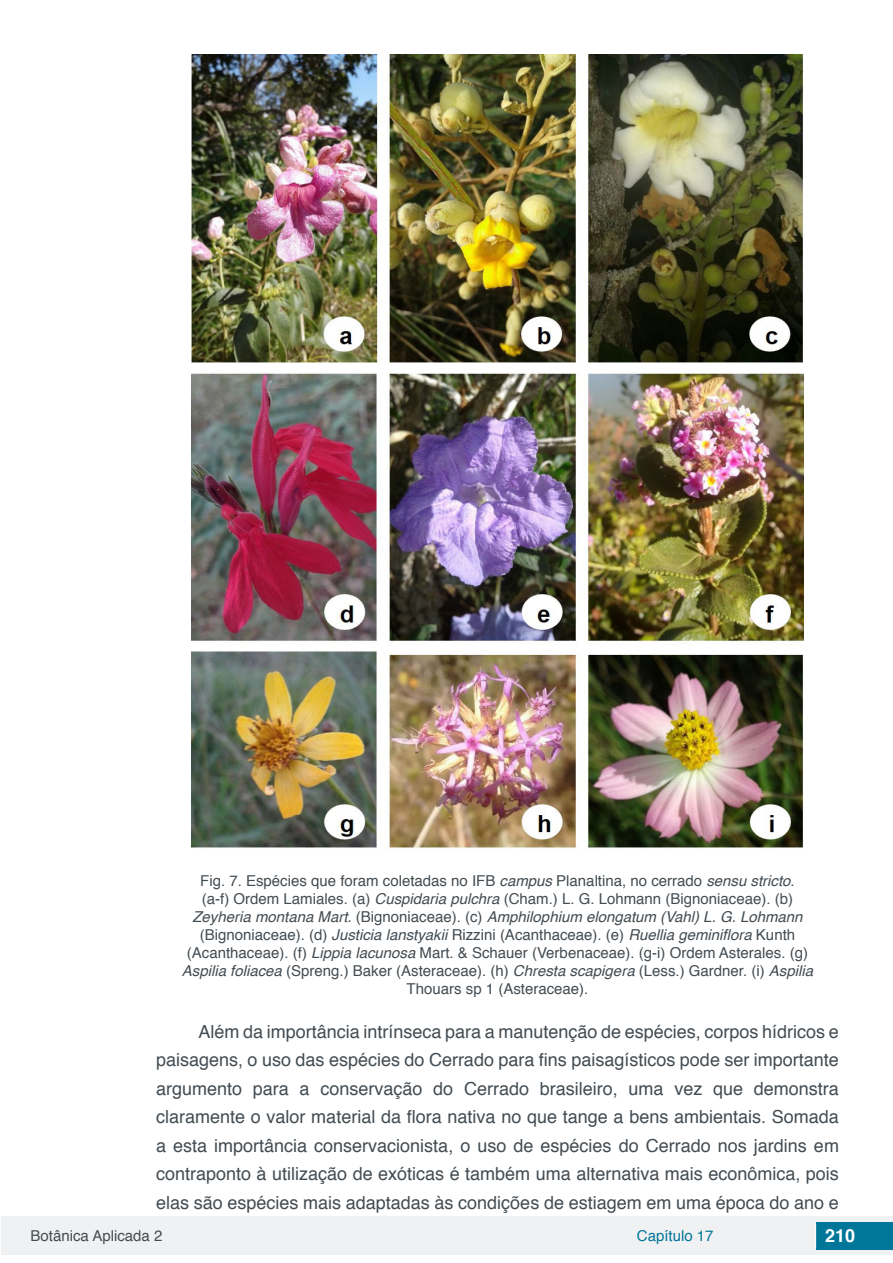
<style>
.page{position:relative;width:893px;height:1263px;background:#fff}
.page>*{position:absolute;margin:0;border:0;box-sizing:border-box;transform-origin:0 0}
.txt{font:18px/28.5px "Helvetica";color:#434c52;text-align:justify}
.t1{font:700 18px "Helvetica";color:#fff}
.info_tab_gra_imag{font:15px/18px "Helvetica";color:#434c52;text-align:center}
.t2{font:15px "Helvetica";color:#007699}
.s1{font-style:italic}
</style>
<div class="page">
<div style="left:1px;top:1216px;width:891px;height:38px;background:#f0f1f2"></div>
<div style="left:816px;top:1222px;width:77px;height:27px;background:#007699"></div>
<svg style="left:815px;top:1224px;width:1px;height:24px"></svg>
<img style="left:192px;top:54px;width:611px;height:795px">
<p class="info_tab_gra_imag" style="left:182px;top:872px;width:633px">Fig. 7. Espécies que foram coletadas no IFB <span class="s1">campus</span> Planaltina, no cerrado <span class="s1">sensu stricto</span>.<br>(a-f) Ordem Lamiales. (a) <span class="s1">Cuspidaria pulchra</span> (Cham.) L. G. Lohmann (Bignoniaceae). (b)<br><span class="s1">Zeyheria montana Mart.</span> (Bignoniaceae). (c) <span class="s1">Amphilophium elongatum (Vahl) L. G. Lohmann </span>(Bignoniaceae). (d) <span class="s1">Justicia lanstyakii</span> Rizzini (Acanthaceae). (e) <span class="s1">Ruellia geminiflora</span> Kunth (Acanthaceae). (f) <span class="s1">Lippia lacunosa</span> Mart. &amp; Schauer (Verbenaceae). (g-i) Ordem Asterales. (g)<br><span class="s1">Aspilia foliacea</span> (Spreng.) Baker (Asteraceae). (h) <span class="s1">Chresta scapigera</span> (Less.) Gardner. (i) <span class="s1">Aspilia </span>Thouars sp 1 (Asteraceae).</p>
<p class="txt" style="left:156px;top:1018px;width:684px;text-indent:43px">Além da importância intrínseca para a manutenção de espécies, corpos hídricos e paisagens, o uso das espécies do Cerrado para fins paisagísticos pode ser importante argumento para a conservação do Cerrado brasileiro, uma vez que demonstra claramente o valor material da flora nativa no que tange a bens ambientais. Somada a esta importância conservacionista, o uso de espécies do Cerrado nos jardins em contraponto à utilização de exóticas é também uma alternativa mais econômica, pois elas são espécies mais adaptadas às condições de estiagem em uma época do ano e</p>
<p class="info_tab_gra_imag" style="left:31px;top:1227px;width:133px">Botânica Aplicada 2</p>
<p class="t2" style="left:637px;top:1224px;width:78px">Capítulo 17</p>
<p class="t1" style="left:825px;top:1221px;width:32px">210</p>
</div>
